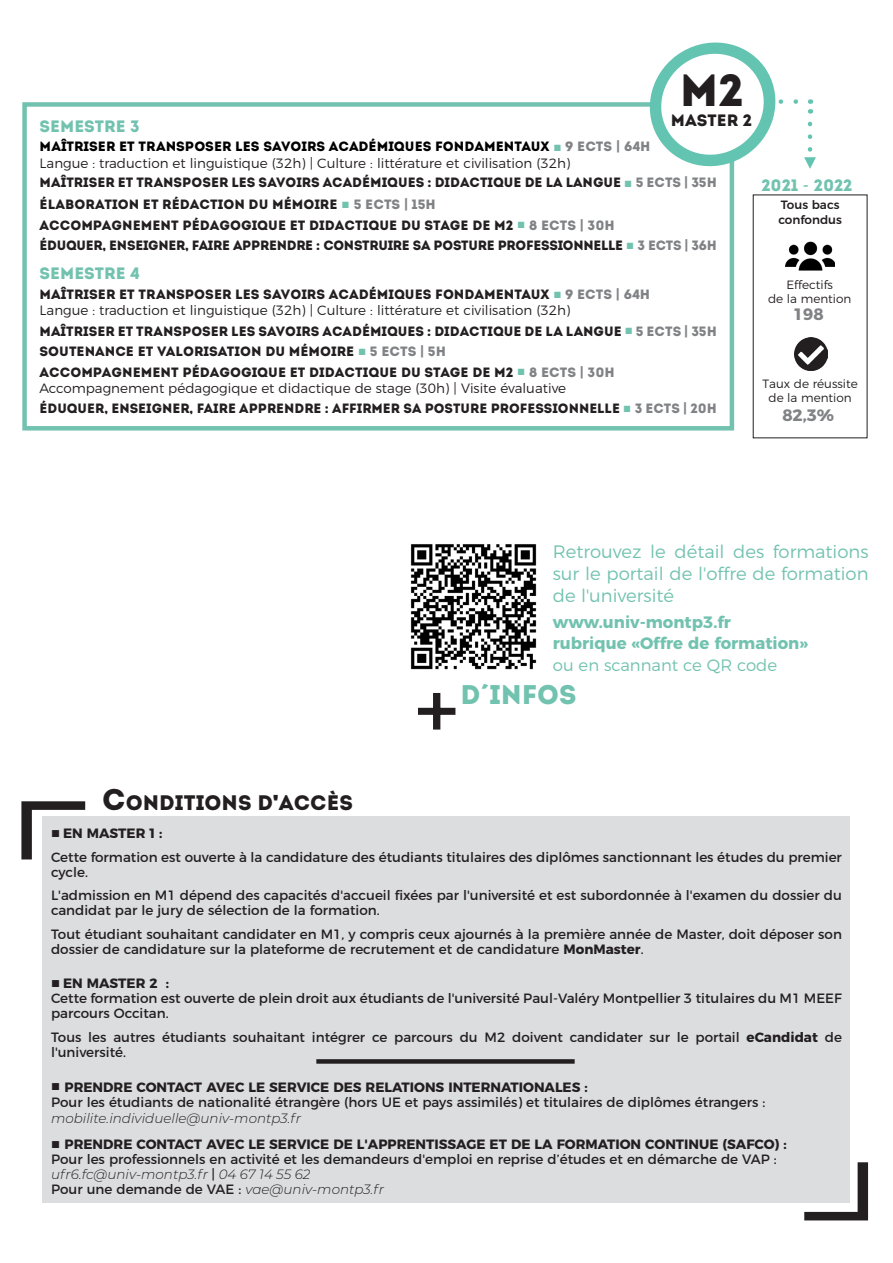
<style>
.page{position:relative;width:893px;height:1263px;background:#fff}
.page>*{position:absolute;margin:0;border:0;box-sizing:border-box;transform-origin:0 0}
.t1{font:45px "Intro";color:#231f20}
.t2{font:27px "Intro";color:#72c2b0}
.t3{font:21px "Intro";color:#231f20}
.t4{font:300 18px/21.6px "Montserrat";color:#72c2b0;text-align:justify}
.t5{font:700 16.5px/21.6px "Montserrat";color:#72c2b0}
.t6{font:16.5px "Intro";color:#72c2b0}
.t7{font:300 16.5px "Montserrat";color:#72c2b0}
.t8{font:700 16.5px "Montserrat";color:#808285}
.t9{font:16.5px "Intro";color:#231f20}
.t10{font:13.5px/15px "Montserrat";color:#231f20}
.t11{font:13.5px/20.4px "Intro";color:#231f20}
.t12{font:300 13.5px "Montserrat";color:#231f20}
.t13{font:13.5px/20.4px "Intro";letter-spacing:-.02em;color:#231f20}
.t14{font:13.5px "Intro";color:#000}
.t15{font:italic 300 13.5px "Montserrat";color:#231f20}
.t16{font:300 12px/14.4px "Montserrat";color:#231f20;text-align:center}
.t17{font:500 12px/14.4px "Montserrat";color:#231f20}
.s1{font-family:"Arial";color:#72c2b0}
.s2{color:#808285}
.s3{font-family:"Montserrat";font-weight:700;color:#808285}
.s4{font-family:"Montserrat";font-weight:500}
.s5{font-weight:800}
.s6{font-size:30px}
.s7{font-family:"Arial";font-weight:900}
.s8{font-family:"Arial";font-size:15px}
.s9{font-weight:700}
.s10{font-weight:300;font-style:italic}
</style>
<div class="page">
<img style="left:785px;top:241px;width:50px;height:30px">
<img style="left:795px;top:337px;width:33px;height:33px">
<div style="left:22px;top:102px;width:712px;height:328px;border:4px solid #72c2b0"></div>
<div style="left:43px;top:817px;width:807px;height:386px;background:#dcdddf"></div>
<svg style="left:804px;top:1162px;width:64px;height:58px"></svg>
<div style="left:316px;top:1059px;width:259px;height:5px;background:#231f20"></div>
<svg style="left:21px;top:801px;width:64px;height:58px"></svg>
<svg style="left:641px;top:42px;width:175px;height:132px"></svg>
<img style="left:410px;top:544px;width:127px;height:126px">
<svg style="left:418px;top:693px;width:38px;height:37px"></svg>
<h1 class="t1" style="left:680px;top:63px;width:65px">M2</h1>
<p class="t9" style="left:671px;top:110px;width:82px">MASTER 2</p>
<p class="t6" style="left:40px;top:116px;width:102px">SEMESTRE 3</p>
<p class="t14" style="left:40px;top:138px;width:612px">MAÎTRISER ET TRANSPOSER LES SAVOIRS ACADÉMIQUES FONDAMENTAUX <span class="s1">■</span> <span class="s2">9 ECTS</span> <span class="s3">|</span> <span class="s2">64H</span></p>
<p class="t12" style="left:40px;top:153px;width:532px">Langue : traduction et linguistique (32h) | Culture : littérature et civilisation (32h)</p>
<p class="t11" style="left:40px;top:172px;width:679px;line-height:21.9px">MAÎTRISER ET TRANSPOSER LES SAVOIRS ACADÉMIQUES : DIDACTIQUE DE LA LANGUE <span class="s1">■</span> <span class="s2">5 ECTS</span> <span class="s3">|</span> <span class="s2">35H<br></span>ÉLABORATION ET RÉDACTION DU MÉMOIRE <span class="s1">■</span> <span class="s2">5 ECTS</span> <span class="s3">|</span> <span class="s2">15H</span></p>
<p class="t13" style="left:40px;top:215px;width:679px">ACCOMPAGNEMENT PÉDAGOGIQUE ET DIDACTIQUE DU STAGE DE M2 <span class="s1">■</span> <span class="s2">8 ECTS</span> <span class="s3">|</span> <span class="s2">30H<br></span>ÉDUQUER, ENSEIGNER, FAIRE APPRENDRE : CONSTRUIRE SA POSTURE PROFESSIONNELLE <span class="s1">■</span> <span class="s2">3 ECTS</span> <span class="s3">|</span> <span class="s2">36H</span></p>
<p class="t6" style="left:40px;top:263px;width:102px">SEMESTRE 4</p>
<p class="t11" style="left:40px;top:284px;width:612px">MAÎTRISER ET TRANSPOSER LES SAVOIRS ACADÉMIQUES FONDAMENTAUX <span class="s1">■</span> <span class="s2">9 ECTS</span> <span class="s3">|</span> <span class="s2">64H</span></p>
<p class="t12" style="left:40px;top:300px;width:532px">Langue : traduction et linguistique (32h) | Culture : littérature et civilisation (32h)</p>
<p class="t11" style="left:40px;top:321px;width:679px">MAÎTRISER ET TRANSPOSER LES SAVOIRS ACADÉMIQUES : DIDACTIQUE DE LA LANGUE <span class="s1">■</span> <span class="s2">5 ECTS</span> <span class="s3">|</span> <span class="s2">35H<br></span>SOUTENANCE ET VALORISATION DU MÉMOIRE <span class="s1">■</span> <span class="s2">5 ECTS</span> <span class="s3">|</span> <span class="s2">5H<br></span>ACCOMPAGNEMENT PÉDAGOGIQUE ET DIDACTIQUE DU STAGE DE M2 <span class="s1">■</span> <span class="s2">8 ECTS</span> <span class="s3">|</span> <span class="s2">30H</span></p>
<p class="t12" style="left:40px;top:377px;width:528px">Accompagnement pédagogique et didactique de stage (30h) | Visite évaluative</p>
<p class="t11" style="left:40px;top:398px;width:679px">ÉDUQUER, ENSEIGNER, FAIRE APPRENDRE : AFFIRMER SA POSTURE PROFESSIONNELLE <span class="s1">■</span> <span class="s2">3 ECTS</span> <span class="s3">|</span> <span class="s2">20H</span></p>
<p class="t6" style="left:762px;top:176px;width:92px">2021 <span class="s4">-</span> 2022</p>
<p class="t17" style="left:778px;top:197px;width:65px">Tous bacs confondus</p>
<p class="t16" style="left:768px;top:276px;width:85px">Effectifs<br>de la mention</p>
<p class="t8" style="left:793px;top:301px;width:32px">198</p>
<p class="t16" style="left:763px;top:375px;width:97px">Taux de réussite de la mention</p>
<p class="t8" style="left:782px;top:402px;width:53px">82,3<span class="s5">%</span></p>
<h3 class="t3" style="left:102px;top:790px;width:252px"><span class="s6">C</span>ONDITIONS D<span class="s7">'</span>ACCÈS</h3>
<h3 class="t4" style="left:553px;top:540px;width:317px">Retrouvez le détail des formations sur le portail de l'offre de formation de l'université</h3>
<p class="t5" style="left:553px;top:609px;width:256px">www.univ-montp3.fr rubrique «Offre de formation»</p>
<p class="t7" style="left:553px;top:652px;width:226px">ou en scannant ce QR code</p>
<h2 class="t2" style="left:460px;top:678px;width:118px">D´INFOS</h2>
<p class="t10" style="left:51px;top:821px;width:792px;line-height:23.5px"><span class="s8">■</span> <span class="s9">EN MASTER 1 :<br></span>Cette formation est ouverte à la candidature des étudiants titulaires des diplômes sanctionnant les études du premier</p>
<p class="t10" style="left:51px;top:859px;width:792px;line-height:23.5px">cycle.<br>L'admission en M1 dépend des capacités d'accueil fixées par l'université et est subordonnée à l'examen du dossier du</p>
<p class="t10" style="left:51px;top:898px;width:792px;line-height:23.5px">candidat par le jury de sélection de la formation.<br>Tout étudiant souhaitant candidater en M1, y compris ceux ajournés à la première année de Master, doit déposer son</p>
<p class="t10" style="left:51px;top:940px;width:594px">dossier de candidature sur la plateforme de recrutement et de candidature <span class="s9">MonMaster</span>.</p>
<p class="t10" style="left:51px;top:975px;width:792px"><span class="s8">■</span> <span class="s9">EN MASTER 2 :<br></span>Cette formation est ouverte de plein droit aux étudiants de l'université Paul-Valéry Montpellier 3 titulaires du M1 MEEF parcours Occitan.</p>
<p class="t10" style="left:51px;top:1028px;width:792px">Tous les autres étudiants souhaitant intégrer ce parcours du M2 doivent candidater sur le portail <span class="s9">eCandidat</span> de l'université.</p>
<p class="t10" style="left:51px;top:1078px;width:716px"><span class="s8">■</span> <span class="s9">PRENDRE CONTACT AVEC LE SERVICE DES RELATIONS INTERNATIONALES :<br></span>Pour les étudiants de nationalité étrangère (hors UE et pays assimilés) et titulaires de diplômes étrangers :</p>
<p class="t15" style="left:51px;top:1109px;width:252px">mobilite.individuelle@univ-montp3.fr</p>
<p class="t10" style="left:51px;top:1136px;width:737px"><span class="s8">■</span> <span class="s9">PRENDRE CONTACT AVEC LE SERVICE DE L'APPRENTISSAGE ET DE LA FORMATION CONTINUE (SAFCO) :<br></span>Pour les professionnels en activité et les demandeurs d'emploi en reprise d’études et en démarche de VAP : <span class="s10">ufr6.fc@univ-montp3.fr</span> | <span class="s10">04 67 14 55 62<br></span>Pour une demande de VAE : <span class="s10">vae@univ-montp3.fr</span></p>
</div>
